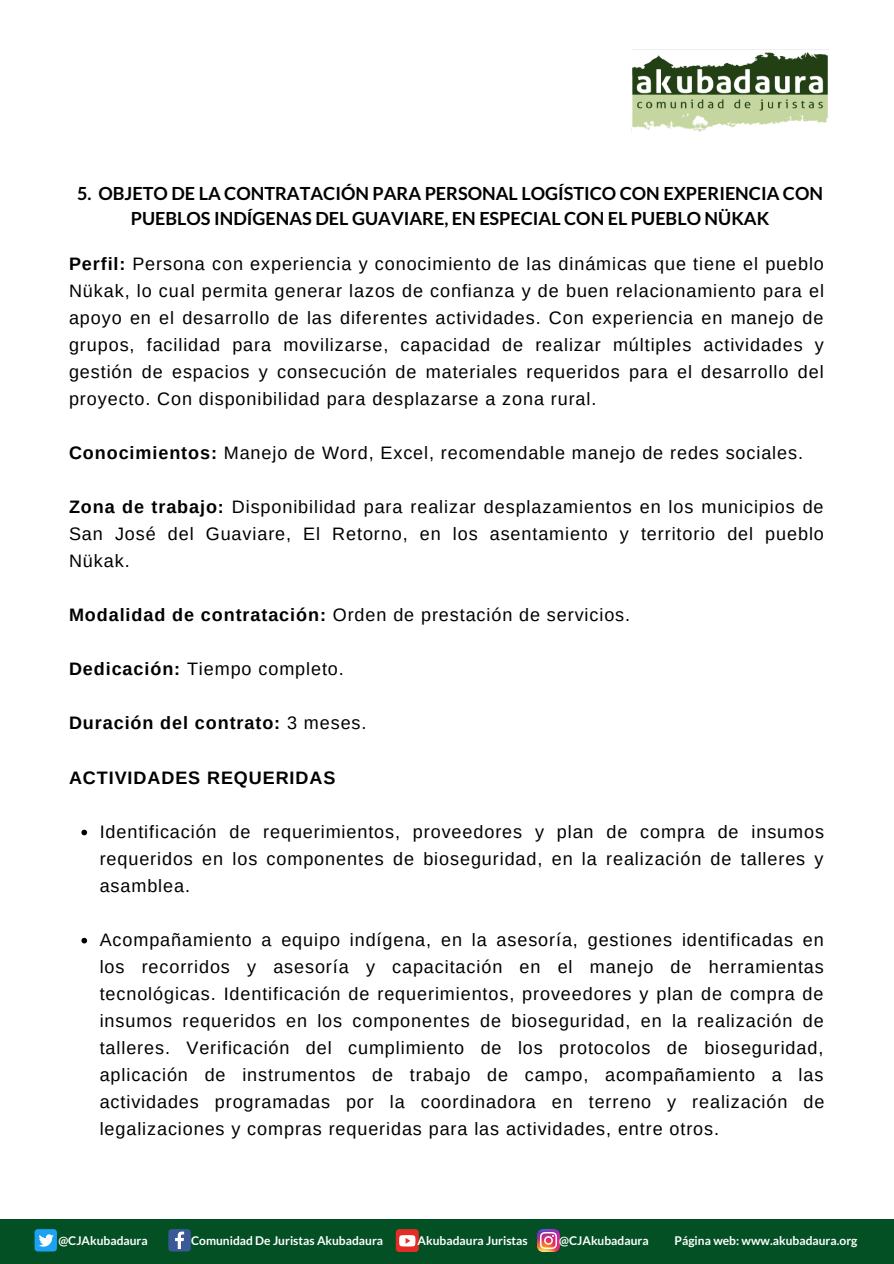
<style>
.page{position:relative;width:894px;height:1264px;background:#fff}
.page>*{position:absolute;margin:0;border:0;box-sizing:border-box;transform-origin:0 0}
.t1{font:18px/27px "Arimo";letter-spacing:.05em;color:#000;text-align:justify}
.t2{font:700 18px/24.9px "Lato";color:#000;text-align:center}
.t3{font:700 18px "Arimo";letter-spacing:.05em;color:#000}
.t4{font:700 12px "Lato";color:#fff}
.s1{font-weight:700}
.s2{font-weight:400}
</style>
<div class="page">
<div style="left:0;top:1219px;width:893px;height:44px;background:#035024"></div>
<img style="left:631px;top:49px;width:198px;height:82px">
<svg style="left:168px;top:1229px;width:23px;height:22px"></svg>
<svg style="left:35px;top:1229px;width:22px;height:22px"></svg>
<div style="left:395px;top:1229px;width:23px;height:22px;background:#e52d27;border-radius:3px"></div>
<svg style="left:399px;top:1235px;width:16px;height:11px"></svg>
<img style="left:537px;top:1229px;width:22px;height:21px">
<svg style="left:81px;top:829px;width:6px;height:6px"></svg>
<svg style="left:81px;top:937px;width:6px;height:6px"></svg>
<p class="t2" style="left:77px;top:180px;width:747px">5. OBJETO DE LA CONTRATACIÓN PARA PERSONAL LOGÍSTICO CON EXPERIENCIA CON<br>PUEBLOS INDÍGENAS DEL GUAVIARE, EN ESPECIAL CON EL PUEBLO NÜKAK</p>
<p class="t1" style="left:69px;top:250px;width:756px"><span class="s1">Perfil:</span> Persona con experiencia y conocimiento de las dinámicas que tiene el pueblo Nükak, lo cual permita generar lazos de confianza y de buen relacionamiento para el apoyo en el desarrollo de las diferentes actividades. Con experiencia en manejo de grupos, facilidad para movilizarse, capacidad de realizar múltiples actividades y gestión de espacios y consecución de materiales requeridos para el desarrollo del proyecto. Con disponibilidad para desplazarse a zona rural.</p>
<p class="t1" style="left:69px;top:439px;width:735px"><span class="s1">Conocimientos:</span> Manejo de Word, Excel, recomendable manejo de redes sociales.</p>
<p class="t1" style="left:69px;top:493px;width:756px"><span class="s1">Zona de trabajo:</span> Disponibilidad para realizar desplazamientos en los municipios de San José del Guaviare, El Retorno, en los asentamiento y territorio del pueblo Nükak.</p>
<p class="t1" style="left:69px;top:601px;width:562px"><span class="s1">Modalidad de contratación:</span> Orden de prestación de servicios.</p>
<p class="t1" style="left:69px;top:655px;width:276px"><span class="s1">Dedicación:</span> Tiempo completo.</p>
<p class="t3" style="left:69px;top:713px;width:299px">Duración del contrato: <span class="s2">3 meses.</span></p>
<p class="t3" style="left:69px;top:767px;width:268px">ACTIVIDADES REQUERIDAS</p>
<p class="t1" style="left:100px;top:817px;width:725px">Identificación de requerimientos, proveedores y plan de compra de insumos requeridos en los componentes de bioseguridad, en la realización de talleres y asamblea.</p>
<p class="t1" style="left:100px;top:926px;width:726px">Acompañamiento a equipo indígena, en la asesoría, gestiones identificadas en los recorridos y asesoría y capacitación en el manejo de herramientas tecnológicas. Identificación de requerimientos, proveedores y plan de compra de insumos requeridos en los componentes de bioseguridad, en la realización de talleres. Verificación del cumplimiento de los protocolos de bioseguridad, aplicación de instrumentos de trabajo de campo, acompañamiento a las actividades programadas por la coordinadora en terreno y realización de legalizaciones y compras requeridas para las actividades, entre otros.</p>
<p class="t4" style="left:58px;top:1233px;width:91px">@CJAkubadaura</p>
<p class="t4" style="left:191px;top:1233px;width:193px">Comunidad De Juristas Akubadaura</p>
<p class="t4" style="left:417px;top:1233px;width:112px">Akubadaura Juristas</p>
<p class="t4" style="left:559px;top:1233px;width:91px">@CJAkubadaura</p>
<p class="t4" style="left:674px;top:1233px;width:184px">Página web: www.akubadaura.org</p>
</div>
